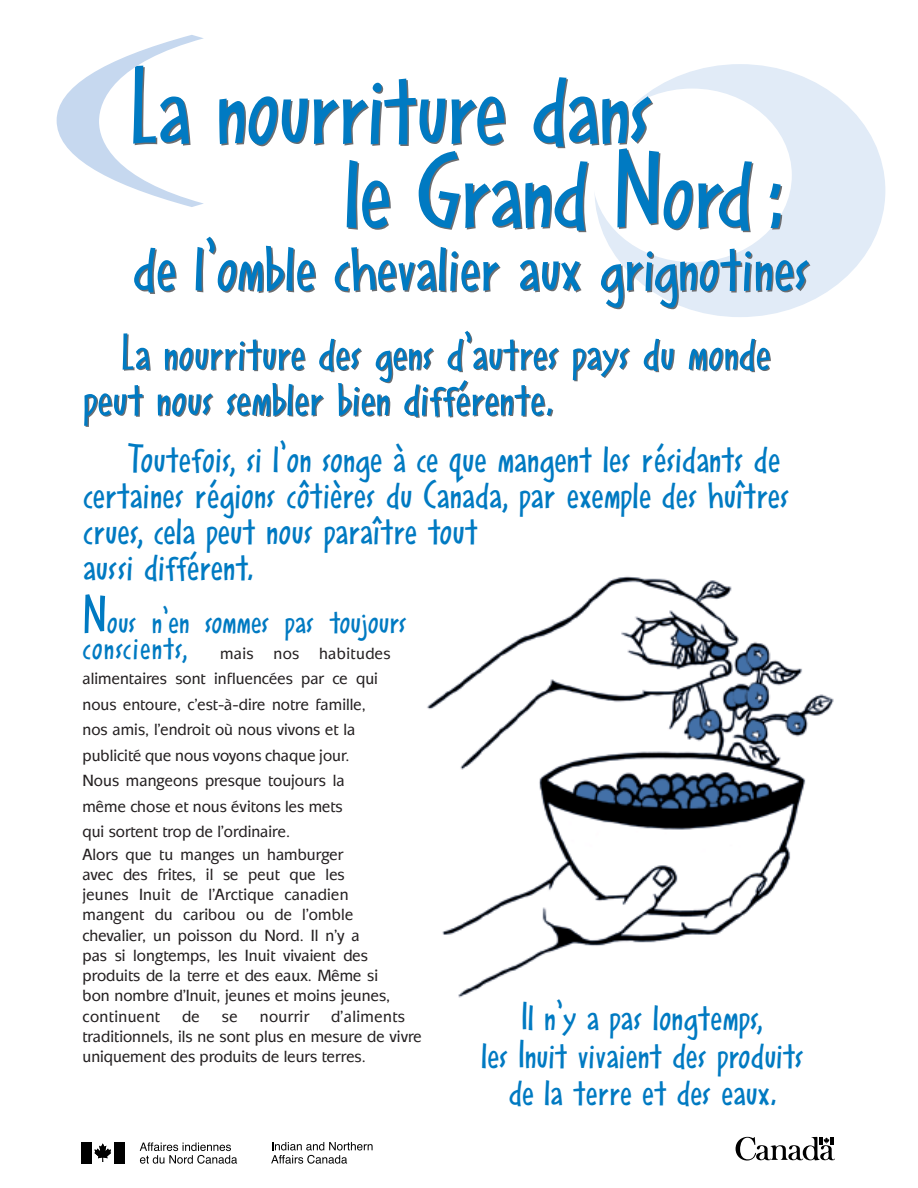
<style>
.page{position:relative;width:918px;height:1188px;background:#fff}
.page>*{position:absolute;margin:0;border:0;box-sizing:border-box;transform-origin:0 0}
.t1{font:700 177.45px "Democratica";color:#c6d8ef;scale:3.23 1}
.t2{font:500 109.5px/84px "Smile ICG";letter-spacing:-.015em;color:#007ac2}
.t3{font:500 70.5px "Smile ICG";letter-spacing:-.005em;color:#007ac2}
.t4{font:500 51px/45.6px "Smile ICG";color:#007ac2}
.t5{font:500 42px/36px "Smile ICG";color:#007ac2}
.t6{font:500 40.5px/37.3px "Smile ICG";color:#007ac2;text-align:center}
.t7{font:500 36px "Smile ICG";color:#007ac2}
.t8{font:500 16.8px/20.2px "Mixage";color:#231f20;scale:.95 1}
.t9{font:500 16.8px "Mixage";letter-spacing:.025em;color:#231f20;scale:.95 1}
.s1{font-size:54px}
.s2{font-family:"Smile ICG";font-size:36px;color:#007ac2}
</style>
<div class="page">
<div style="left:595px;top:64px;width:290px;height:253px;background:#e1ebf7;border-radius:50%"></div>
<div style="left:592px;top:89px;width:200px;height:173px;background:#fff;border-radius:50%"></div>
<div style="left:81px;top:1142px;width:11px;height:22px;background:#000"></div>
<svg style="left:94px;top:1143px;width:17px;height:19px"></svg>
<div style="left:114px;top:1142px;width:11px;height:22px;background:#000"></div>
<svg style="left:271px;top:1142px;width:102px;height:22px"></svg>
<svg style="left:140px;top:1142px;width:97px;height:22px"></svg>
<svg style="left:735px;top:1137px;width:100px;height:24px"></svg>
<img style="left:427px;top:576px;width:407px;height:422px">
<h1 class="t1" style="left:215px;top:201px;width:54px;rotate:-180deg">)</h1>
<h2 class="t2" style="left:344px;top:75px;width:441px;text-indent:-214px">La nourriture dans<br>le Grand Nord :</h2>
<h3 class="t3" style="left:133px;top:241px;width:679px">de l’omble chevalier aux grignotines</h3>
<h3 class="t4" style="left:83px;top:334px;width:689px;text-indent:38px">La nourriture des gens d’autres pays du monde peut nous sembler bien différente.</h3>
<h3 class="t5" style="left:83px;top:443px;width:708px;text-indent:45px">Toutefois, si l’on songe à ce que mangent les résidants de certaines régions côtières du Canada, par exemple des huîtres crues, cela peut nous paraître tout<br>aussi différent.</h3>
<h3 class="t7" style="left:82px;top:608px;width:326px"><span class="s1">N</span>ous n’en sommes pas toujours</h3>
<p class="t8" style="left:82px;top:642px;width:326px;line-height:25.5px"><span class="s2">conscients,</span> mais nos habitudes alimentaires sont influencées par ce qui nous entoure, c’est-à-dire notre famille, nos amis, l’endroit où nous vivons et la publicité que nous voyons chaque jour.<br>Nous mangeons presque toujours la même chose et nous évitons les mets<br>qui sortent trop de l’ordinaire.</p>
<p class="t8" style="left:82px;top:845px;width:325px">Alors que tu manges un hamburger<br>avec des frites, il se peut que les jeunes Inuit de l’Arctique canadien mangent du caribou ou de l’omble chevalier, un poisson du Nord. Il n’y a<br>pas si longtemps, les Inuit vivaient des produits de la terre et des eaux. Même si bon nombre d’Inuit, jeunes et moins jeunes, continuent</p>
<p class="t8" style="left:82px;top:1007px;width:359px;text-indent:249px">d’aliments traditionnels, ils ne sont plus en mesure de vivre uniquement des produits de leurs terres.</p>
<p class="t8" style="left:182px;top:1007px;width:20px">de</p>
<p class="t8" style="left:222px;top:1007px;width:18px">se</p>
<p class="t9" style="left:260px;top:1010px;width:53px">nourrir</p>
<h3 class="t6" style="left:481px;top:1002px;width:324px">Il n’y a pas longtemps,<br>les Inuit vivaient des produits de la terre et des eaux.</h3>
</div>
